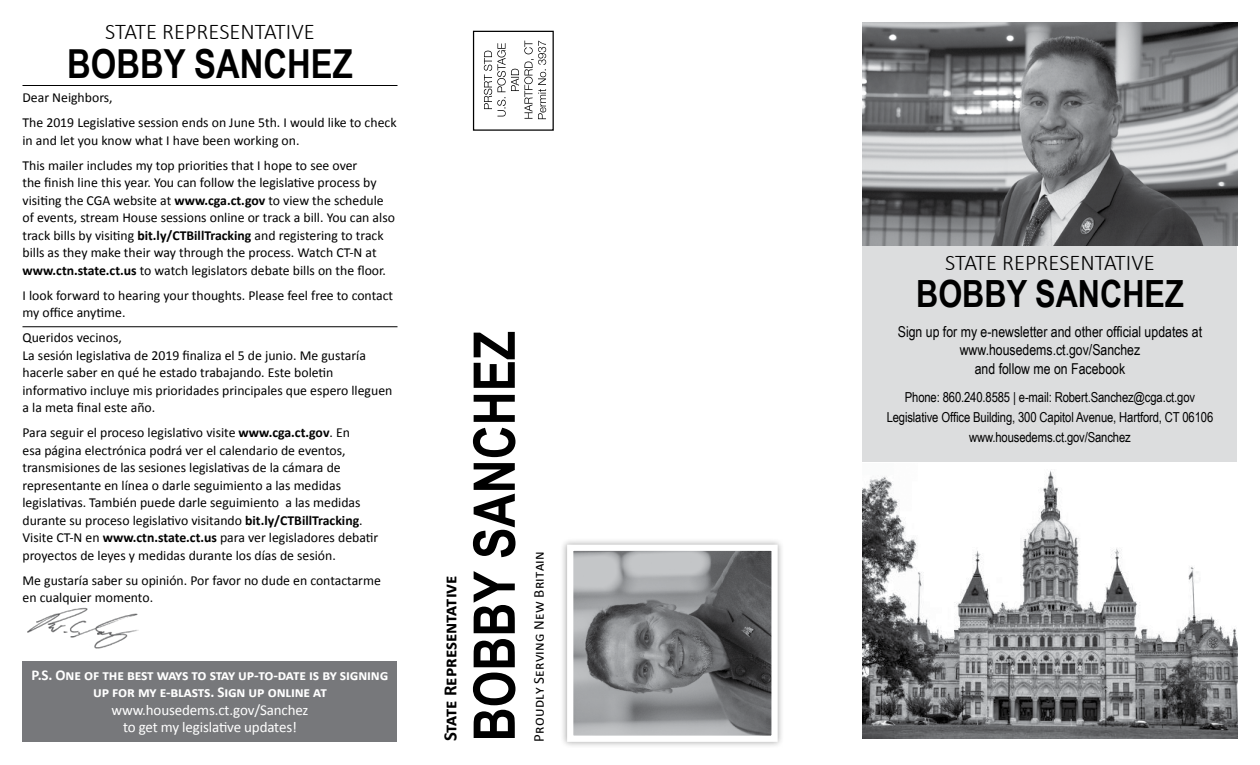
<style>
.page{position:relative;width:1260px;height:765px;background:#fff}
.page>*{position:absolute;margin:0;border:0;box-sizing:border-box;transform-origin:0 0}
.t1{font:700 57.5px "Arial Narrow";color:#000}
.t2{font:700 40px "Arial Narrow";color:#000}
.t3{font:700 37.5px "Arial Narrow";color:#000}
.t4{font:300 22.5px "Calibri";color:#000}
.t5{font:700 18.75px "Calibri";color:#000}
.t6{font:15px/18.8px "Arial Narrow";color:#000;text-align:center}
.t7{font:700 15px/17.5px "Calibri";letter-spacing:-.01em;color:#fff;text-align:center}
.t8{font:15px/17.5px "Calibri";letter-spacing:-.01em;color:#fff;text-align:center}
.t9{font:15px "Calibri";letter-spacing:.015em;color:#000}
.t10{font:13.75px/17.5px "Calibri";color:#000}
.t11{font:13.75px/20px "Arial Narrow";letter-spacing:-.01em;color:#000;text-align:center}
.s1{font-weight:700}
</style>
<div class="page">
<svg style="left:484px;top:41px;width:62px;height:78px"></svg>
<div style="left:473px;top:31px;width:81px;height:100px;border:1px solid #000"></div>
<div style="left:560px;top:538px;width:224px;height:211px;background:#000;opacity:.35"></div>
<img style="left:574px;top:552px;width:197px;height:183px">
<div style="left:567px;top:545px;width:211px;height:197px;border:6px solid #fff"></div>
<div style="left:22px;top:661px;width:376px;height:81px;background:#77787b"></div>
<img style="left:27px;top:608px;width:112px;height:40px">
<div style="left:862px;top:22px;width:376px;height:440px;background:#dcddde"></div>
<img style="left:862px;top:22px;width:376px;height:224px">
<img style="left:862px;top:471px;width:376px;height:268px">
<hr style="left:22px;top:85px;width:376px;height:1px;background:#000">
<hr style="left:22px;top:327px;width:376px;height:1px;background:#000">
<h3 class="t4" style="left:105px;top:17px;width:211px">STATE REPRESENTATIVE</h3>
<h2 class="t2" style="left:67px;top:33px;width:287px">BOBBY SANCHEZ</h2>
<p class="t10" style="left:22px;top:85px;width:376px;line-height:25px">Dear Neighbors,<br>The 2019 Legislative session ends on June 5th. I would like to check</p>
<p class="t10" style="left:22px;top:127px;width:336px;line-height:25px">in and let you know what I have been working on.<br>This mailer includes my top priorities that I hope to see over</p>
<p class="t10" style="left:22px;top:174px;width:374px">the finish line this year. You can follow the legislative process by visiting the CGA website at <span class="s1">www.cga.ct.gov</span> to view the schedule of events, stream House sessions online or track a bill. You can also track bills by visiting <span class="s1">bit.ly/CTBillTracking</span> and registering to track bills as they make their way through the process. Watch CT-N at <span class="s1">www.ctn.state.ct.us</span> to watch legislators debate bills on the floor.</p>
<p class="t10" style="left:22px;top:286px;width:372px">I look forward to hearing your thoughts. Please feel free to contact my office anytime.</p>
<p class="t10" style="left:22px;top:329px;width:371px">Queridos vecinos,<br>La sesión legislativa de 2019 finaliza el 5 de junio. Me gustaría hacerle saber en qué he estado trabajando. Este boletin informativo incluye mis prioridades principales que espero lleguen a la meta final este año.</p>
<p class="t10" style="left:22px;top:424px;width:357px">Para seguir el proceso legislativo visite <span class="s1">www.cga.ct.gov</span>. En<br>esa página electrónica podrá ver el calendario de eventos, transmisiones de las sesiones legislativas de la cámara de representante en línea o darle seguimiento a las medidas legislativas. También puede darle seguimiento a las medidas durante su proceso legislativo visitando <span class="s1">bit.ly/CTBillTracking</span>.<br>Visite CT-N en <span class="s1">www.ctn.state.ct.us</span> para ver legisladores debatir proyectos de leyes y medidas durante los días de sesión.</p>
<p class="t10" style="left:23px;top:571px;width:360px">Me gustaría saber su opinión. Por favor no dude en contactarme en cualquier momento.</p>
<h3 class="t5" style="left:438px;top:741px;width:168px;rotate:-90deg">State Representative</h3>
<p class="t7" style="left:32px;top:666px;width:358px">P.S. One of the best ways to stay up-to-date is by signing up for my e-blasts. Sign up online at</p>
<p class="t8" style="left:111px;top:701px;width:199px">www.housedems.ct.gov/Sanchez to get my legislative updates!</p>
<h1 class="t1" style="left:451px;top:741px;width:412px;rotate:-90deg">BOBBY SANCHEZ</h1>
<p class="t9" style="left:529px;top:742px;width:192px;rotate:-90deg">Proudly Serving New Britain</p>
<h3 class="t4" style="left:945px;top:248px;width:211px">STATE REPRESENTATIVE</h3>
<h3 class="t3" style="left:916px;top:266px;width:269px">BOBBY SANCHEZ</h3>
<p class="t6" style="left:898px;top:322px;width:306px">Sign up for my e-newsletter and other official updates at www.housedems.ct.gov/Sanchez<br>and follow me on Facebook</p>
<p class="t11" style="left:887px;top:386px;width:328px">Phone: 860.240.8585 | e-mail: Robert.Sanchez@cga.ct.gov<br>Legislative Office Building, 300 Capitol Avenue, Hartford, CT 06106 www.housedems.ct.gov/Sanchez</p>
</div>
